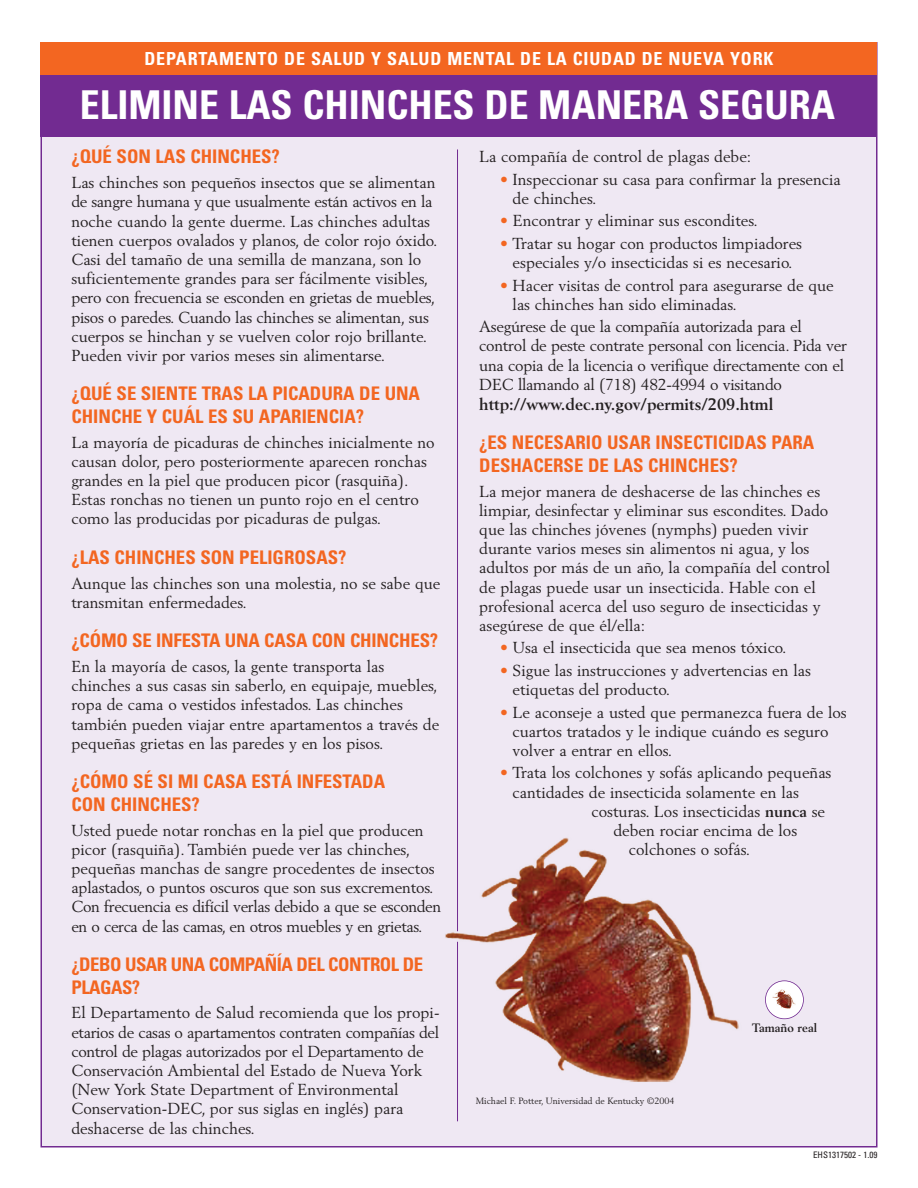
<style>
.page{position:relative;width:918px;height:1188px;background:#fff}
.page>*{position:absolute;margin:0;border:0;box-sizing:border-box;transform-origin:0 0}
.t1{font:700 condensed 39.75px "Univers";color:#fff}
.t2{font:700 condensed 18.75px/22.5px "Univers";color:#f36621}
.t3{font:700 condensed 18.75px/22.5px "Univers";letter-spacing:-.025em;color:#f36621}
.t4{font:700 condensed 18px "Univers";letter-spacing:.045em;color:#fff}
.t5{font:700 16.5px "Berling";color:#231f20}
.t6{font:15.75px/19.2px "Berling";color:#231f20}
.t7{font:700 12px "Berling";color:#231f20}
.t8{font:9px "Berling";color:#231f20}
.t9{font:condensed 9px "Univers";color:#231f20}
.s1{color:#f36621}
.s2{font-weight:700}
</style>
<div class="page">
<div style="left:43px;top:137px;width:832px;height:1008px;background:#efe8f3"></div>
<hr style="left:457px;top:942px;width:1px;height:179px;background:#722b91">
<div style="left:40px;top:42px;width:838px;height:95px;background:#722b91"></div>
<div style="left:40px;top:42px;width:838px;height:32px;background:#f36621"></div>
<div style="left:766px;top:981px;width:37px;height:37px;background:#fff;border-radius:50%"></div>
<div style="left:765px;top:980px;width:39px;height:39px;border:2px solid #722b91;border-radius:50%"></div>
<img style="left:772px;top:989px;width:23px;height:20px">
<hr style="left:457px;top:149px;width:1px;height:782px;background:#722b91">
<p class="t4" style="left:144px;top:52px;width:631px">DEPARTAMENTO DE SALUD Y SALUD MENTAL DE LA CIUDAD DE NUEVA YORK</p>
<h1 class="t1" style="left:80px;top:91px;width:757px">ELIMINE LAS CHINCHES DE MANERA SEGURA</h1>
<p class="t2" style="left:71px;top:147px;width:210px">¿QUÉ SON LAS CHINCHES?</p>
<p class="t6" style="left:71px;top:174px;width:368px">Las chinches son pequeños insectos que se alimentan de sangre humana y que usualmente están activos en la noche cuando la gente duerme. Las chinches adultas tienen cuerpos ovalados y planos, de color rojo óxido.<br>Casi del tamaño de una semilla de manzana, son lo suficientemente grandes para ser fácilmente visibles, pero con frecuencia se esconden en grietas de muebles, pisos o paredes. Cuando las chinches se alimentan, sus cuerpos se hinchan y se vuelven color rojo brillante.<br>Pueden vivir por varios meses sin alimentarse.</p>
<p class="t2" style="left:71px;top:384px;width:350px">¿QUÉ SE SIENTE TRAS LA PICADURA DE UNA<br>CHINCHE Y CUÁL ES SU APARIENCIA?</p>
<p class="t6" style="left:71px;top:434px;width:365px">La mayoría de picaduras de chinches inicialmente no causan dolor, pero posteriormente aparecen ronchas grandes en la piel que producen picor (rasquiña).<br>Estas ronchas no tienen un punto rojo en el centro como las producidas por picaduras de pulgas.</p>
<p class="t2" style="left:71px;top:548px;width:277px">¿LAS CHINCHES SON PELIGROSAS?</p>
<p class="t6" style="left:71px;top:575px;width:371px">Aunque las chinches son una molestia, no se sabe que transmitan enfermedades.</p>
<p class="t2" style="left:71px;top:631px;width:368px">¿CÓMO SE INFESTA UNA CASA CON CHINCHES?</p>
<p class="t6" style="left:71px;top:658px;width:369px">En la mayoría de casos, la gente transporta las chinches a sus casas sin saberlo, en equipaje, muebles, ropa de cama o vestidos infestados. Las chinches también pueden viajar entre apartamentos a través de pequeñas grietas en las paredes y en los pisos.</p>
<p class="t2" style="left:71px;top:772px;width:315px">¿CÓMO SÉ SI MI CASA ESTÁ INFESTADA<br>CON CHINCHES?</p>
<p class="t6" style="left:71px;top:821px;width:371px">Usted puede notar ronchas en la piel que producen picor (rasquiña). También puede ver las chinches, pequeñas manchas de sangre procedentes de insectos aplastados, o puntos oscuros que son sus excrementos.<br>Con frecuencia es difícil verlas debido a que se esconden en o cerca de las camas, en otros muebles y en grietas.</p>
<p class="t3" style="left:71px;top:955px;width:353px">¿DEBO USAR UNA COMPAÑÍA DEL CONTROL DE<br>PLAGAS?</p>
<p class="t6" style="left:71px;top:1004px;width:370px">El Departamento de Salud recomienda que los propi&shy;etarios de casas o apartamentos contraten compañías del control de plagas autorizados por el Departamento de Conservación Ambiental del Estado de Nueva York (New York State Department of Environmental Conservation-DEC, por sus siglas en inglés) para deshacerse de las chinches.</p>
<p class="t6" style="left:479px;top:148px;width:274px">La compañía de control de plagas debe:</p>
<p class="t6" style="left:513px;top:171px;width:330px;text-indent:-13px"><span class="s1">•</span> Inspeccionar su casa para confirmar la presencia de chinches.</p>
<p class="t6" style="left:500px;top:212px;width:259px"><span class="s1">•</span> Encontrar y eliminar sus escondites.</p>
<p class="t6" style="left:500px;top:235px;width:303px;text-align:center"><span class="s1">•</span> Tratar su hogar con productos limpiadores especiales y/o insecticidas si es necesario.</p>
<p class="t6" style="left:513px;top:276px;width:323px;text-indent:-13px"><span class="s1">•</span> Hacer visitas de control para asegurarse de que las chinches han sido eliminadas.</p>
<p class="t6" style="left:479px;top:318px;width:369px">Asegúrese de que la compañía autorizada para el control de peste contrate personal con licencia. Pida ver una copia de la licencia o verifique directamente con el DEC llamando al (718) 482-4994 o visitando</p>
<p class="t5" style="left:479px;top:397px;width:295px">http://www.dec.ny.gov/permits/209.html</p>
<p class="t2" style="left:479px;top:433px;width:337px">¿ES NECESARIO USAR INSECTICIDAS PARA<br>DESHACERSE DE LAS CHINCHES?</p>
<p class="t6" style="left:479px;top:482px;width:353px">La mejor manera de deshacerse de las chinches es limpiar, desinfectar y eliminar sus escondites. Dado que las chinches jóvenes (nymphs) pueden vivir durante varios meses sin alimentos ni agua, y los adultos por más de un año, la compañía del control de plagas puede usar un insecticida. Hable con el profesional acerca del uso seguro de insecticidas y asegúrese de que él/ella:</p>
<p class="t6" style="left:500px;top:639px;width:288px"><span class="s1">•</span> Usa el insecticida que sea menos tóxico.</p>
<p class="t6" style="left:513px;top:662px;width:300px;text-indent:-13px"><span class="s1">•</span> Sigue las instrucciones y advertencias en las etiquetas del producto.</p>
<p class="t6" style="left:513px;top:703px;width:336px;text-indent:-13px"><span class="s1">•</span> Le aconseje a usted que permanezca fuera de los cuartos tratados y le indique cuándo es seguro volver a entrar en ellos.</p>
<p class="t6" style="left:500px;top:764px;width:333px"><span class="s1">•</span> Trata los colchones y sofás aplicando pequeñas</p>
<p class="t6" style="left:513px;top:783px;width:288px">cantidades de insecticida solamente en las</p>
<p class="t6" style="left:592px;top:803px;width:235px">costuras. Los insecticidas <span class="s2">nunca</span> se</p>
<p class="t6" style="left:614px;top:822px;width:185px">deben rociar encima de los</p>
<p class="t6" style="left:629px;top:841px;width:123px">colchones o sofás.</p>
<p class="t8" style="left:476px;top:1097px;width:200px">Michael F. Potter, Universidad de Kentucky ©2004</p>
<p class="t7" style="left:752px;top:1023px;width:67px">Tamaño real</p>
<p class="t9" style="left:813px;top:1151px;width:66px">EHS1317502 - 1.09</p>
</div>
